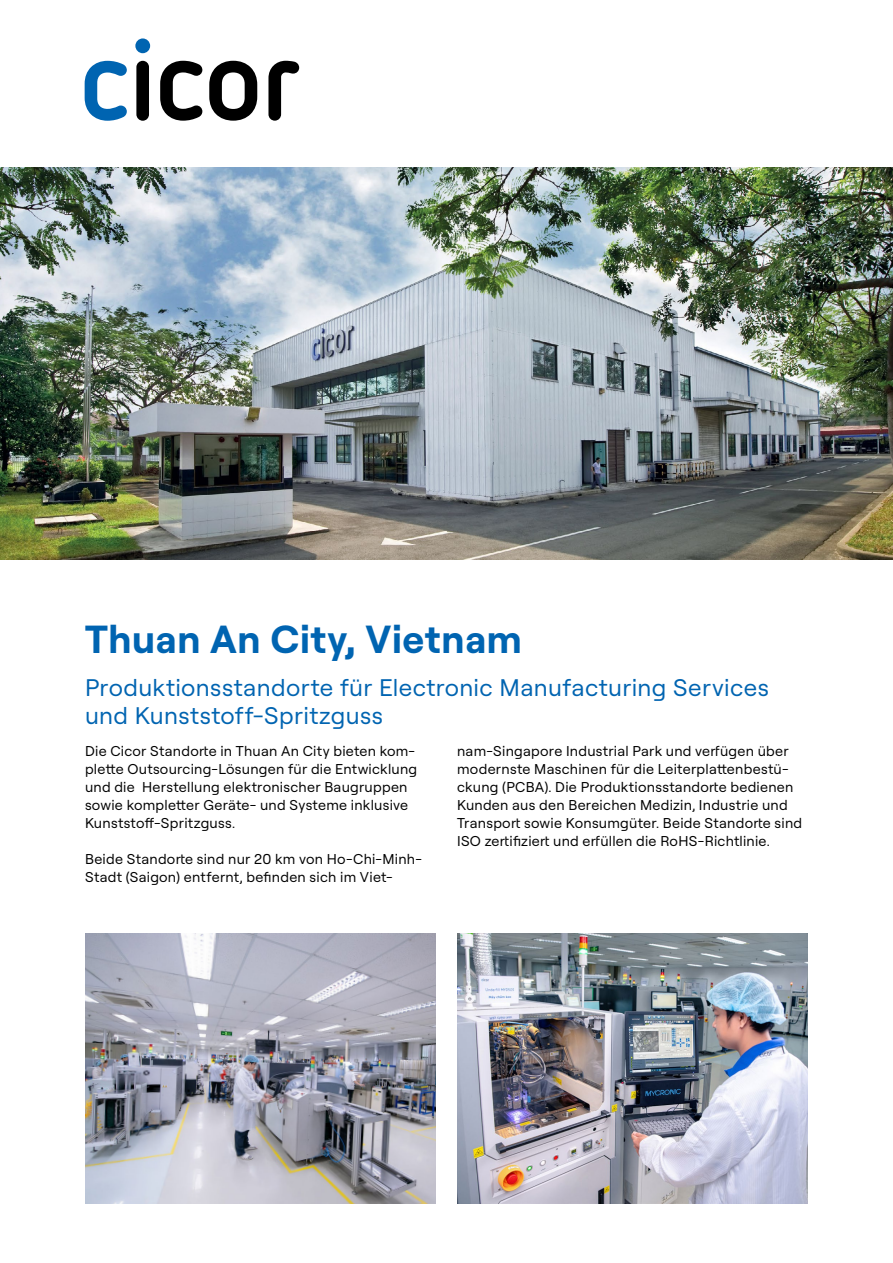
<style>
.page{position:relative;width:893px;height:1263px;background:#fff}
.page>*{position:absolute;margin:0;border:0;box-sizing:border-box;transform-origin:0 0}
.t1{font:700 39.15px "Roobert PRO";letter-spacing:.02em;color:#0064b1}
.t2{font:24px/28.8px "Roobert PRO";letter-spacing:.015em;color:#0064b1}
.t3{font:14.25px/18px "Roobert PRO";letter-spacing:.02em;color:#000}
</style>
<div class="page">
<svg style="left:85px;top:61px;width:42px;height:60px"></svg>
<div style="left:135px;top:38px;width:15px;height:15px;background:#0064b1;border-radius:50%"></div>
<div style="left:136px;top:61px;width:13px;height:60px;background:#000;border-radius:6px"></div>
<svg style="left:160px;top:61px;width:42px;height:60px"></svg>
<svg style="left:209px;top:61px;width:48px;height:60px"></svg>
<svg style="left:268px;top:61px;width:31px;height:60px"></svg>
<img style="left:0;top:168px;width:893px;height:392px">
<img style="left:85px;top:933px;width:351px;height:270px">
<img style="left:457px;top:933px;width:351px;height:270px">
<h1 class="t1" style="left:85px;top:611px;width:438px">Thuan An City, Vietnam</h1>
<h2 class="t2" style="left:85px;top:671px;width:685px">Produktionsstandorte für Electronic Manufacturing Services und Kunststoff-Spritzguss</h2>
<p class="t3" style="left:85px;top:741px;width:334px">Die Cicor Standorte in Thuan An City bieten kom&shy;plette Outsourcing-Lösungen für die Entwicklung und die Herstellung elektronischer Baugruppen sowie kompletter Geräte- und Systeme inklusive Kunststoff-Spritzguss.</p>
<p class="t3" style="left:85px;top:849px;width:338px">Beide Standorte sind nur 20 km von Ho-Chi-Minh-<br>Stadt (Saigon) entfernt, befinden sich im Viet-</p>
<p class="t3" style="left:457px;top:741px;width:347px">nam-Singapore Industrial Park und verfügen über modernste Maschinen für die Leiterplattenbestü&shy;ckung (PCBA). Die Produktionsstandorte bedienen Kunden aus den Bereichen Medizin, Industrie und Transport sowie Konsumgüter. Beide Standorte sind ISO zertifiziert und erfüllen die RoHS-Richtlinie.</p>
</div>
